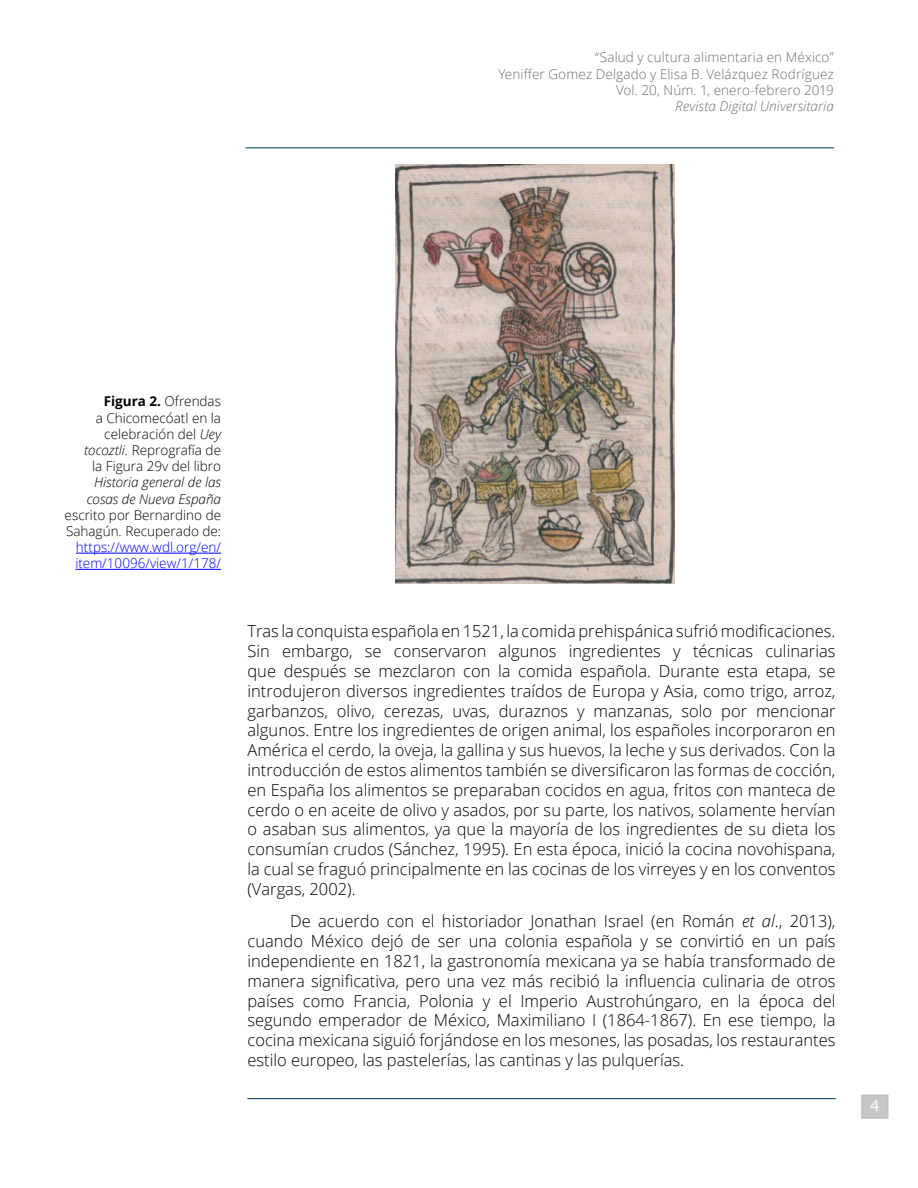
<style>
.page{position:relative;width:918px;height:1188px;background:#fff}
.page>*{position:absolute;margin:0;border:0;box-sizing:border-box;transform-origin:0 0}
.t1{font:300 16.5px/19.8px "Open Sans";color:#000;text-align:justify}
.t2{font:15px "Verdana";color:#fff}
.t3{font:300 13.5px/16.2px "Open Sans";color:#000;text-align:right}
.t4{font:300 13.5px/16.2px "Open Sans";letter-spacing:.01em;color:#706f6f;text-align:right}
.t5{font:300 13.5px/16.2px "Open Sans";color:#00f}
.t6{font:italic 300 13.5px/16.2px "Open Sans";color:#000;text-align:center}
.t7{font:italic 300 13.5px "Open Sans";letter-spacing:.005em;color:#706f6f}
.s1{font-weight:700}
.s2{font-style:italic}
</style>
<div class="page">
<div style="left:861px;top:1095px;width:27px;height:24px;background:#c6c6c6"></div>
<hr style="left:244px;top:147px;width:591px;height:2px;background:#45768a">
<hr style="left:246px;top:148px;width:588px;height:1px;background:#064965">
<hr style="left:246px;top:1098px;width:591px;height:2px;background:#d9dee1">
<hr style="left:248px;top:1098px;width:588px;height:1px;background:#064965">
<img style="left:395px;top:164px;width:279px;height:419px">
<hr style="left:76px;top:553px;width:145px;height:1px;background:#00f">
<hr style="left:75px;top:569px;width:146px;height:1px;background:#00f">
<p class="t4" style="left:498px;top:49px;width:337px">“Salud y cultura alimentaria en México”<br>Yeniffer Gomez Delgado y Elisa B. Velázquez Rodríguez<br>Vol. 20, Núm. 1, enero-febrero 2019</p>
<p class="t7" style="left:675px;top:97px;width:160px">Revista Digital Universitaria</p>
<p class="t3" style="left:84px;top:393px;width:138px"><span class="s1">Figura 2.</span> Ofrendas<br>a Chicomecóatl en la celebración del <span class="s2">Uey tocoztli.</span> Reprografía de la Figura 29v del libro</p>
<p class="t6" style="left:87px;top:474px;width:136px">Historia general de las cosas de Nueva España</p>
<p class="t3" style="left:65px;top:506px;width:158px;text-align:left">escrito por Bernardino de<br>Sahagún. Recuperado de:</p>
<p class="t5" style="left:75px;top:539px;width:147px">https://www.wdl.org/en/ item/10096/view/1/178/</p>
<p class="t1" style="left:248px;top:621px;width:590px">Tras la conquista española en 1521, la comida prehispánica sufrió modificaciones.<br>Sin embargo, se conservaron algunos ingredientes y técnicas culinarias que después se mezclaron con la comida española. Durante esta etapa, se introdujeron diversos ingredientes traídos de Europa y Asia, como trigo, arroz, garbanzos, olivo, cerezas, uvas, duraznos y manzanas, solo por mencionar algunos. Entre los ingredientes de origen animal, los españoles incorporaron en América el cerdo, la oveja, la gallina y sus huevos, la leche y sus derivados. Con la introducción de estos alimentos también se diversificaron las formas de cocción, en España los alimentos se preparaban cocidos en agua, fritos con manteca de cerdo o en aceite de olivo y asados, por su parte, los nativos, solamente hervían o asaban sus alimentos, ya que la mayoría de los ingredientes de su dieta los consumían crudos (Sánchez, 1995). En esta época, inició la cocina novohispana, la cual se fraguó principalmente en las cocinas de los virreyes y en los conventos (Vargas, 2002).</p>
<p class="t1" style="left:248px;top:911px;width:590px;text-indent:43px">De acuerdo con el historiador Jonathan Israel (en Román <span class="s2">et al</span>., 2013), cuando México dejó de ser una colonia española y se convirtió en un país independiente en 1821, la gastronomía mexicana ya se había transformado de manera significativa, pero una vez más recibió la influencia culinaria de otros países como Francia, Polonia y el Imperio Austrohúngaro, en la época del segundo emperador de México, Maximiliano I (1864-1867). En ese tiempo, la cocina mexicana siguió forjándose en los mesones, las posadas, los restaurantes estilo europeo, las pastelerías, las cantinas y las pulquerías.</p>
<p class="t2" style="left:870px;top:1096px;width:11px">4</p>
</div>
